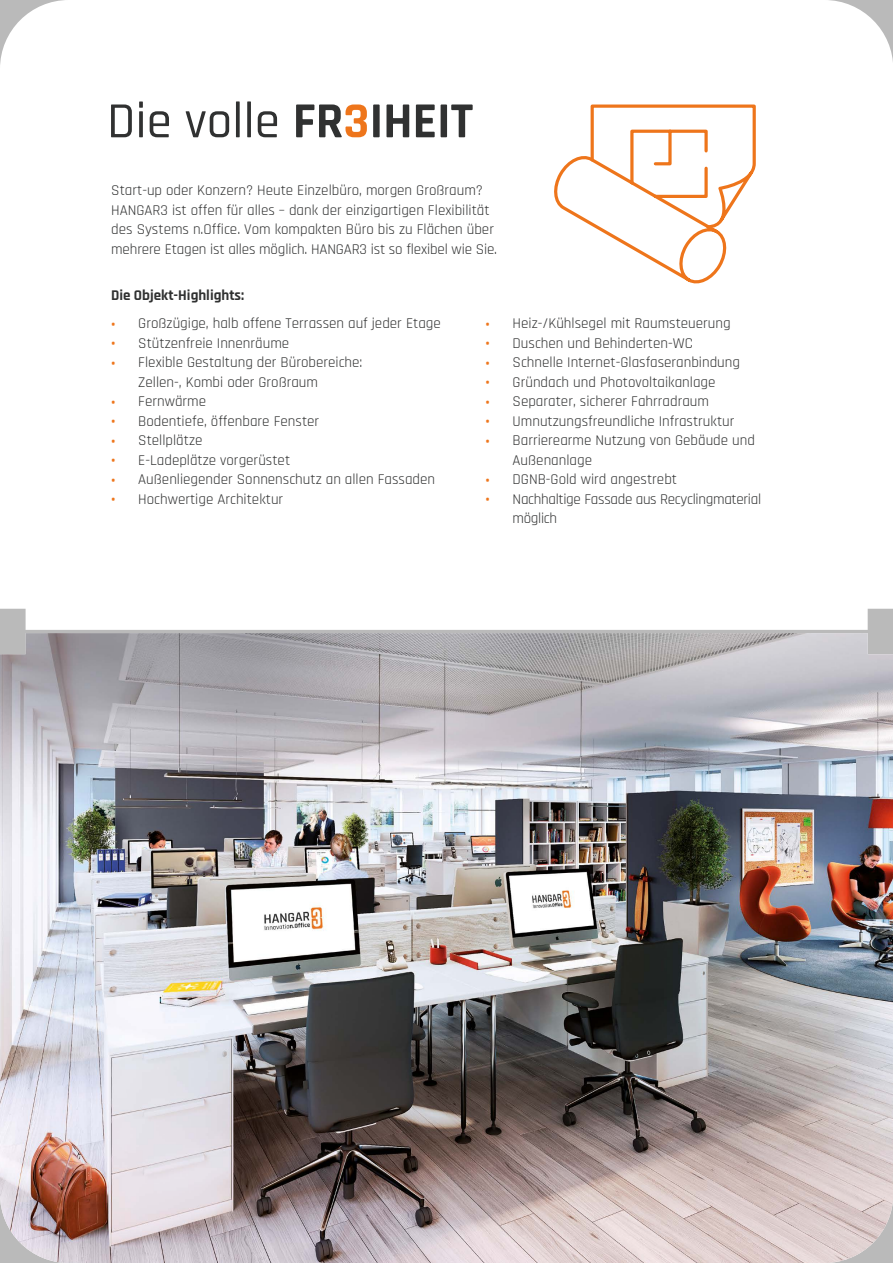
<style>
.page{position:relative;width:893px;height:1263px;background:#fff}
.page>*{position:absolute;margin:0;border:0;box-sizing:border-box;transform-origin:0 0}
.t1{font:500 51px "Rajdhani";color:#303131}
.t2{font:15px/19.5px "Rajdhani";color:#303131}
.t3{font:15px/19.5px "Rajdhani";letter-spacing:-.02em;color:#303131}
.t4{font:700 15px "Rajdhani";color:#303131}
.s1{font-weight:700}
.s2{font-weight:700;color:#ee751b}
</style>
<div class="page">
<svg style="left:0;top:0;width:893px;height:630px"></svg>
<img style="left:0;top:633px;width:893px;height:630px">
<svg style="left:549px;top:103px;width:208px;height:187px"></svg>
<h1 class="t1" style="left:107px;top:91px;width:368px">Die volle <span class="s1">FR</span><span class="s2">3</span><span class="s1">IHEIT</span></h1>
<p class="t2" style="left:111px;top:181px;width:387px">Start-up oder Konzern? Heute Einzelbüro, morgen Großraum?<br>HANGAR3 ist offen für alles – dank der einzigartigen Flexibilität des Systems n.Office. Vom kompakten Büro bis zu Flächen über mehrere Etagen ist alles möglich. HANGAR3 ist so flexibel wie Sie.</p>
<p class="t4" style="left:111px;top:286px;width:134px">Die Objekt-Highlights:</p>
<p class="t2" style="left:111px;top:314px;width:331px"><span class="s2">•</span> Großzügige, halb offene Terrassen auf jeder Etage</p>
<p class="t2" style="left:111px;top:333px;width:180px"><span class="s2">•</span> Stützenfreie Innenräume</p>
<p class="t2" style="left:138px;top:353px;width:226px;text-indent:-27px"><span class="s2">•</span> Flexible Gestaltung der Bürobereiche:<br>Zellen-, Kombi oder Großraum</p>
<p class="t2" style="left:111px;top:392px;width:96px"><span class="s2">•</span> Fernwärme</p>
<p class="t2" style="left:111px;top:411px;width:210px"><span class="s2">•</span> Bodentiefe, öffenbare Fenster</p>
<p class="t2" style="left:111px;top:431px;width:93px"><span class="s2">•</span> Stellplätze</p>
<p class="t2" style="left:111px;top:450px;width:180px"><span class="s2">•</span> E-Ladeplätze vorgerüstet</p>
<p class="t2" style="left:111px;top:470px;width:325px"><span class="s2">•</span> Außenliegender Sonnenschutz an allen Fassaden</p>
<p class="t2" style="left:111px;top:489px;width:174px"><span class="s2">•</span> Hochwertige Architektur</p>
<p class="t2" style="left:486px;top:314px;width:247px"><span class="s2">•</span> Heiz-/Kühlsegel mit Raumsteuerung</p>
<p class="t2" style="left:486px;top:333px;width:209px"><span class="s2">•</span> Duschen und Behinderten-WC</p>
<p class="t2" style="left:486px;top:353px;width:256px"><span class="s2">•</span> Schnelle Internet-Glasfaseranbindung</p>
<p class="t2" style="left:486px;top:372px;width:231px"><span class="s2">•</span> Gründach und Photovoltaikanlage</p>
<p class="t2" style="left:486px;top:392px;width:225px"><span class="s2">•</span> Separater, sicherer Fahrradraum</p>
<p class="t2" style="left:486px;top:411px;width:250px"><span class="s2">•</span> Umnutzungsfreundliche Infrastruktur</p>
<p class="t2" style="left:513px;top:431px;width:244px;text-indent:-27px"><span class="s2">•</span> Barrierearme Nutzung von Gebäude und<br>Außenanlage</p>
<p class="t2" style="left:486px;top:470px;width:193px"><span class="s2">•</span> DGNB-Gold wird angestrebt</p>
<p class="t3" style="left:513px;top:489px;width:250px;text-indent:-27px"><span class="s2">•</span> Nachhaltige Fassade aus Recyclingmaterial möglich</p>
</div>
